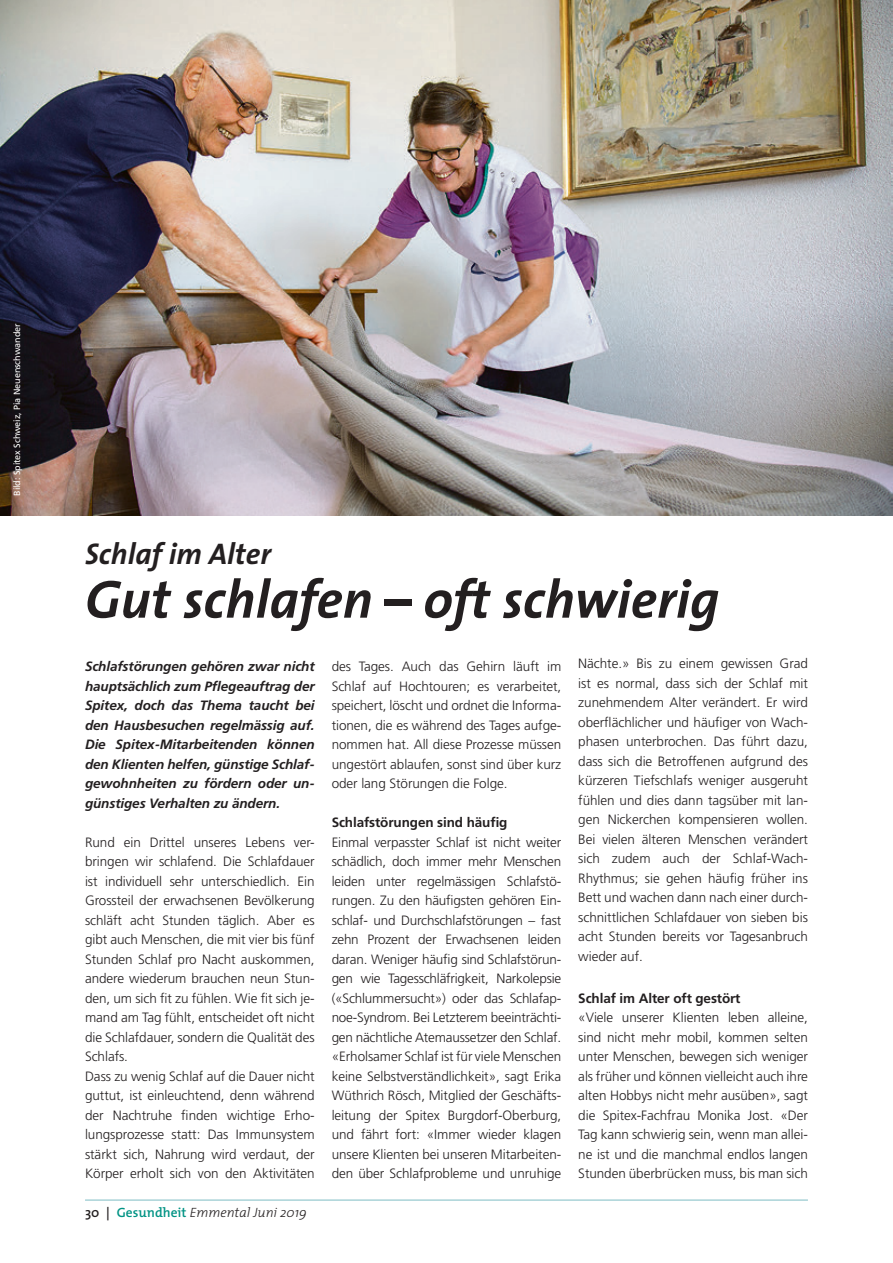
<style>
.page{position:relative;width:893px;height:1263px;background:#fff}
.page>*{position:absolute;margin:0;border:0;box-sizing:border-box;transform-origin:0 0}
.Haupttitel_2_The_San{font:italic 700 54px "The Sans";color:#231f20}
.Spitzmarke_2_The_San{font:italic 700 30px "The Sans";color:#231f20}
.Grundschrift_Frutige{font:300 13.5px/19.5px "Frutiger";letter-spacing:-.005em;color:#231f20;text-align:justify}
.Lead_Frutiger_66_Bol{font:italic 700 13.5px/19.5px "Frutiger";letter-spacing:-.01em;color:#231f20;text-align:justify}
.Untertitel_Frutiger{font:700 13.5px "Frutiger";letter-spacing:-.01em;color:#231f20}
.t1{font:italic 300 13.5px "The Mix";color:#231f20}
.Legende_Frutiger_65{font:9px "Frutiger";letter-spacing:-.01em;color:#fff}
.s1{font-weight:600;font-style:normal}
.s2{font-weight:600;font-style:normal;color:#009384}
</style>
<div class="page">
<img style="left:0;top:0;width:893px;height:515px">
<hr style="left:85px;top:1200px;width:723px;height:1px;background:#7dbcc4">
<p class="Legende_Frutiger_65" style="left:12px;top:496px;width:174px;rotate:-90deg">Bild: Spitex Schweiz, Pia Neuenschwander</p>
<p class="Spitzmarke_2_The_San" style="left:85px;top:528px;width:187px">Schlaf im Alter</p>
<p class="Haupttitel_2_The_San" style="left:85px;top:554px;width:636px">Gut schlafen – oft schwierig</p>
<p class="Lead_Frutiger_66_Bol" style="left:85px;top:657px;width:231px">Schlafstörungen gehören zwar nicht hauptsächlich zum Pflegeauftrag der Spitex, doch das Thema taucht bei den Hausbesuchen regelmässig auf.<br>Die Spitex-Mitarbeitenden können den Klienten helfen, günstige Schlaf&shy;gewohnheiten zu fördern oder un&shy;günstiges Verhalten zu ändern.</p>
<p class="Grundschrift_Frutige" style="left:85px;top:833px;width:231px">Rund ein Drittel unseres Lebens ver&shy;bringen wir schlafend. Die Schlafdauer ist individuell sehr unterschiedlich. Ein Grossteil der erwachsenen Bevölkerung schläft acht Stunden täglich. Aber es gibt auch Menschen, die mit vier bis fünf Stunden Schlaf pro Nacht auskommen, andere wiederum brauchen neun Stun&shy;den, um sich fit zu fühlen. Wie fit sich je&shy;mand am Tag fühlt, entscheidet oft nicht die Schlafdauer, sondern die Qualität des Schlafs.</p>
<p class="Grundschrift_Frutige" style="left:85px;top:1067px;width:231px">Dass zu wenig Schlaf auf die Dauer nicht guttut, ist einleuchtend, denn während der Nachtruhe finden wichtige Erho&shy;lungsprozesse statt: Das Immunsystem stärkt sich, Nahrung wird verdaut, der Körper erholt sich von den Aktivitäten</p>
<p class="Grundschrift_Frutige" style="left:578px;top:654px;width:231px">Nächte.» Bis zu einem gewissen Grad ist es normal, dass sich der Schlaf mit zunehmendem Alter verändert. Er wird oberflächlicher und häufiger von Wach&shy;phasen unterbrochen. Das führt dazu, dass sich die Betroffenen aufgrund des kürzeren Tiefschlafs weniger ausgeruht fühlen und dies dann tagsüber mit lan&shy;gen Nickerchen kompensieren wollen.<br>Bei vielen älteren Menschen verändert sich zudem auch der Schlaf-Wach-Rhythmus; sie gehen häufig früher ins Bett und wachen dann nach einer durch&shy;schnittlichen Schlafdauer von sieben bis acht Stunden bereits vor Tagesanbruch wieder auf.</p>
<p class="Untertitel_Frutiger" style="left:578px;top:990px;width:164px">Schlaf im Alter oft gestört</p>
<p class="Grundschrift_Frutige" style="left:578px;top:1008px;width:231px">«Viele unserer Klienten leben alleine, sind nicht mehr mobil, kommen selten unter Menschen, bewegen sich weniger als früher und können vielleicht auch ihre alten Hobbys nicht mehr ausüben», sagt die Spitex-Fachfrau Monika Jost. «Der Tag kann schwierig sein, wenn man allei&shy;ne ist und die manchmal endlos langen Stunden überbrücken muss, bis man sich</p>
<p class="Grundschrift_Frutige" style="left:332px;top:657px;width:231px">des Tages. Auch das Gehirn läuft im Schlaf auf Hochtouren; es verarbeitet, speichert, löscht und ordnet die Informa&shy;tionen, die es während des Tages aufge&shy;nommen hat. All diese Prozesse müssen ungestört ablaufen, sonst sind über kurz oder lang Störungen die Folge.</p>
<p class="Untertitel_Frutiger" style="left:332px;top:815px;width:177px">Schlafstörungen sind häufig</p>
<p class="Grundschrift_Frutige" style="left:332px;top:833px;width:231px">Einmal verpasster Schlaf ist nicht weiter schädlich, doch immer mehr Menschen leiden unter regelmässigen Schlafstö&shy;rungen. Zu den häufigsten gehören Ein&shy;schlaf- und Durchschlafstörungen – fast zehn Prozent der Erwachsenen leiden daran. Weniger häufig sind Schlafstörun&shy;gen wie Tagesschläfrigkeit, Narkolepsie («Schlummersucht») oder das Schlafap&shy;noe-Syndrom. Bei Letzterem beeinträchti&shy;gen nächtliche Atemaussetzer den Schlaf.</p>
<p class="Grundschrift_Frutige" style="left:332px;top:1047px;width:231px">«Erholsamer Schlaf ist für viele Menschen keine Selbstverständlichkeit», sagt Erika Wüthrich Rösch, Mitglied der Geschäfts&shy;leitung der Spitex Burgdorf-Oberburg, und fährt fort: «Immer wieder klagen unsere Klienten bei unseren Mitarbeiten&shy;den über Schlafprobleme und unruhige</p>
<p class="t1" style="left:85px;top:1202px;width:223px"><span class="s1">30 |</span> <span class="s2">Gesundheit</span> Emmental Juni 2019</p>
</div>
